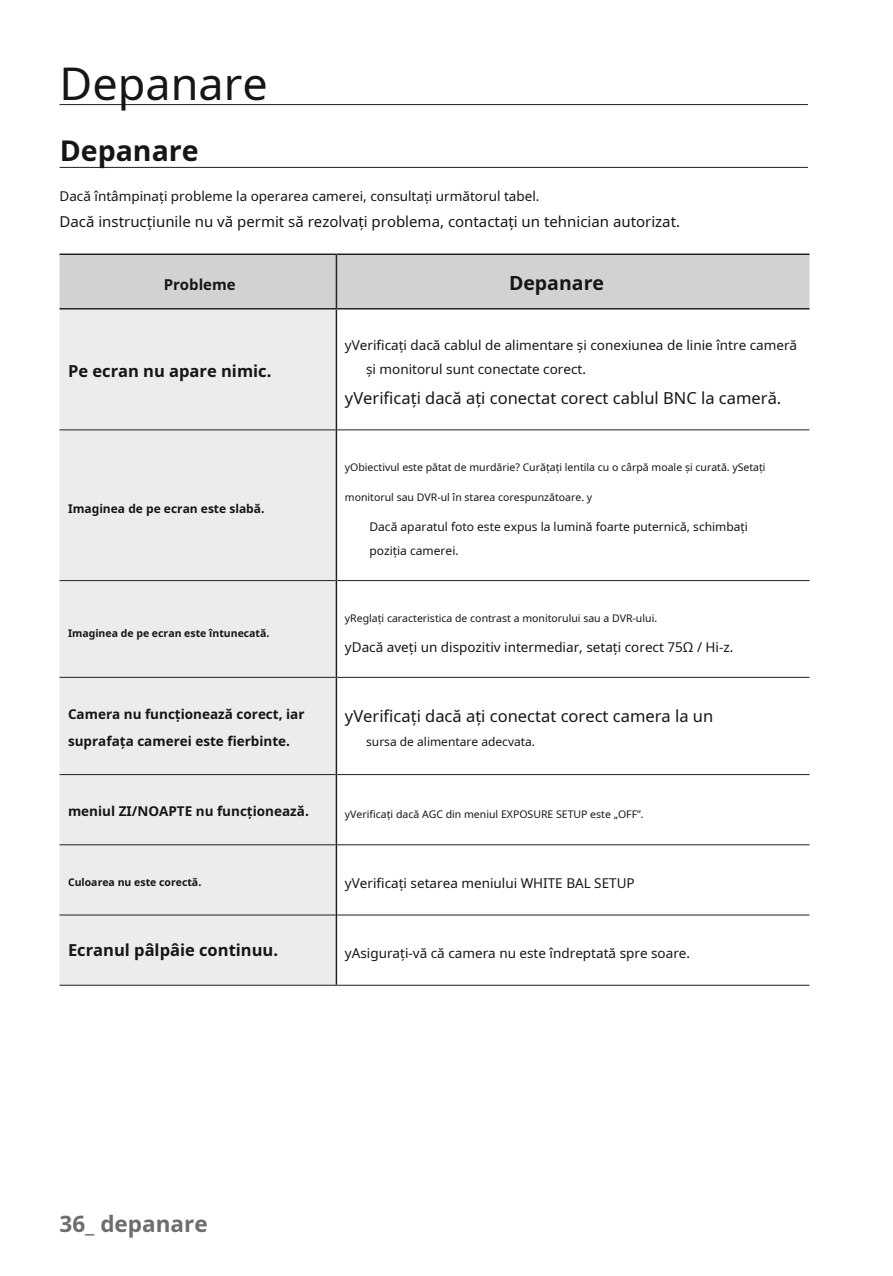
<style>
.page{position:relative;width:893px;height:1276px;background:#fff}
.page>*{position:absolute;margin:0;border:0;box-sizing:border-box;transform-origin:0 0}
.t1{font:45px "Noto Sans";color:#171615}
.t2{font:700 28.5px "Noto Sans";color:#171615}
.t3{font:700 22.5px "Noto Sans";color:#6d6d6c}
.t4{font:700 19.5px "Noto Sans";color:#171615}
.t5{font:16.5px "Noto Sans";color:#171615}
.t6{font:700 16.5px "Noto Sans";color:#171615}
.t7{font:15px "Noto Sans";color:#171615}
.t8{font:700 15px "Noto Sans";color:#171615}
.t9{font:13.5px "Noto Sans";color:#171615}
.t10{font:700 13.5px/27px "Noto Sans";color:#171615}
.t11{font:12px/24px "Noto Sans";color:#171615}
.t12{font:700 12px "Noto Sans";color:#171615}
.t13{font:10.5px "Noto Sans";color:#171615}
.t14{font:700 10.5px "Noto Sans";color:#171615}
</style>
<div class="page">
<hr style="left:60px;top:104px;width:748px;height:1px;background:#231f20">
<hr style="left:60px;top:167px;width:748px;height:1px;background:#231f20">
<div style="left:60px;top:255px;width:749px;height:53px;background:#d1d2d4"></div>
<div style="left:60px;top:309px;width:276px;height:675px;background:#ececee"></div>
<hr style="left:60px;top:429px;width:276px;height:1px;background:#231f20">
<hr style="left:337px;top:429px;width:472px;height:1px;background:#231f20">
<hr style="left:60px;top:580px;width:276px;height:1px;background:#231f20">
<hr style="left:337px;top:580px;width:472px;height:1px;background:#231f20">
<hr style="left:60px;top:677px;width:276px;height:1px;background:#231f20">
<hr style="left:337px;top:677px;width:472px;height:1px;background:#231f20">
<hr style="left:60px;top:774px;width:276px;height:1px;background:#231f20">
<hr style="left:337px;top:774px;width:472px;height:1px;background:#231f20">
<hr style="left:60px;top:844px;width:276px;height:1px;background:#231f20">
<hr style="left:337px;top:844px;width:472px;height:1px;background:#231f20">
<hr style="left:60px;top:914px;width:276px;height:1px;background:#231f20">
<hr style="left:337px;top:914px;width:472px;height:1px;background:#231f20">
<hr style="left:60px;top:984px;width:276px;height:1px;background:#231f20">
<hr style="left:336px;top:984px;width:473px;height:1px;background:#231f20">
<hr style="left:60px;top:253px;width:276px;height:2px;background:#231f20">
<hr style="left:336px;top:253px;width:473px;height:2px;background:#231f20">
<hr style="left:336px;top:255px;width:1px;height:53px;background:#231f20">
<hr style="left:60px;top:308px;width:276px;height:1px;background:#231f20">
<hr style="left:336px;top:308px;width:473px;height:1px;background:#231f20">
<hr style="left:336px;top:309px;width:1px;height:121px;background:#231f20">
<hr style="left:336px;top:430px;width:1px;height:150px;background:#231f20">
<hr style="left:336px;top:580px;width:1px;height:97px;background:#231f20">
<hr style="left:336px;top:677px;width:1px;height:97px;background:#231f20">
<hr style="left:336px;top:774px;width:1px;height:71px;background:#231f20">
<hr style="left:336px;top:845px;width:1px;height:70px;background:#231f20">
<hr style="left:336px;top:915px;width:1px;height:70px;background:#231f20">
<h1 class="t1" style="left:60px;top:52px;width:210px">Depanare</h1>
<h2 class="t2" style="left:60px;top:131px;width:140px">Depanare</h2>
<p class="t9" style="left:60px;top:187px;width:481px">Dacă întâmpinați probleme la operarea camerei, consultați următorul tabel.</p>
<p class="t7" style="left:60px;top:211px;width:622px">Dacă instrucțiunile nu vă permit să rezolvați problema, contactați un tehnician autorizat.</p>
<p class="t8" style="left:164px;top:274px;width:74px">Probleme</p>
<h3 class="t4" style="left:509px;top:269px;width:97px">Depanare</h3>
<p class="t9" style="left:345px;top:336px;width:454px">yVerificați dacă cablul de alimentare și conexiunea de linie între cameră</p>
<p class="t6" style="left:68px;top:360px;width:205px">Pe ecran nu apare nimic.</p>
<p class="t9" style="left:366px;top:360px;width:221px">și monitorul sunt conectate corect.</p>
<p class="t5" style="left:345px;top:387px;width:438px">yVerificați dacă ați conectat corect cablul BNC la cameră.</p>
<p class="t12" style="left:68px;top:500px;width:198px">Imaginea de pe ecran este slabă.</p>
<p class="t14" style="left:68px;top:625px;width:203px">Imaginea de pe ecran este întunecată.</p>
<p class="t13" style="left:345px;top:460px;width:422px">yObiectivul este pătat de murdărie? Curățați lentila cu o cârpă moale și curată. ySetați</p>
<p class="t13" style="left:345px;top:490px;width:249px">monitorul sau DVR-ul în starea corespunzătoare. y</p>
<p class="t11" style="left:369px;top:514px;width:380px">Dacă aparatul foto este expus la lumină foarte puternică, schimbați poziția camerei.</p>
<p class="t13" style="left:345px;top:610px;width:314px">yReglați caracteristica de contrast a monitorului sau a DVR-ului.</p>
<p class="t9" style="left:345px;top:637px;width:390px">yDacă aveți un dispozitiv intermediar, setați corect 75Ω / Hi-z.</p>
<p class="t10" style="left:68px;top:700px;width:238px">Camera nu funcționează corect, iar suprafața camerei este fierbinte.</p>
<p class="t5" style="left:345px;top:704px;width:370px">yVerificați dacă ați conectat corect camera la un</p>
<p class="t11" style="left:366px;top:729px;width:170px">sursa de alimentare adecvata.</p>
<p class="t10" style="left:68px;top:797px;width:242px">meniul ZI/NOAPTE nu funcționează.</p>
<p class="t13" style="left:345px;top:806px;width:300px">yVerificați dacă AGC din meniul EXPOSURE SETUP este „OFF”.</p>
<p class="t14" style="left:68px;top:875px;width:135px">Culoarea nu este corectă.</p>
<p class="t9" style="left:345px;top:873px;width:291px">yVerificați setarea meniului WHITE BAL SETUP</p>
<p class="t6" style="left:68px;top:938px;width:212px">Ecranul pâlpâie continuu.</p>
<p class="t9" style="left:345px;top:943px;width:347px">yAsigurați-vă că camera nu este îndreptată spre soare.</p>
<h3 class="t3" style="left:60px;top:1208px;width:150px">36_ depanare</h3>
</div>
